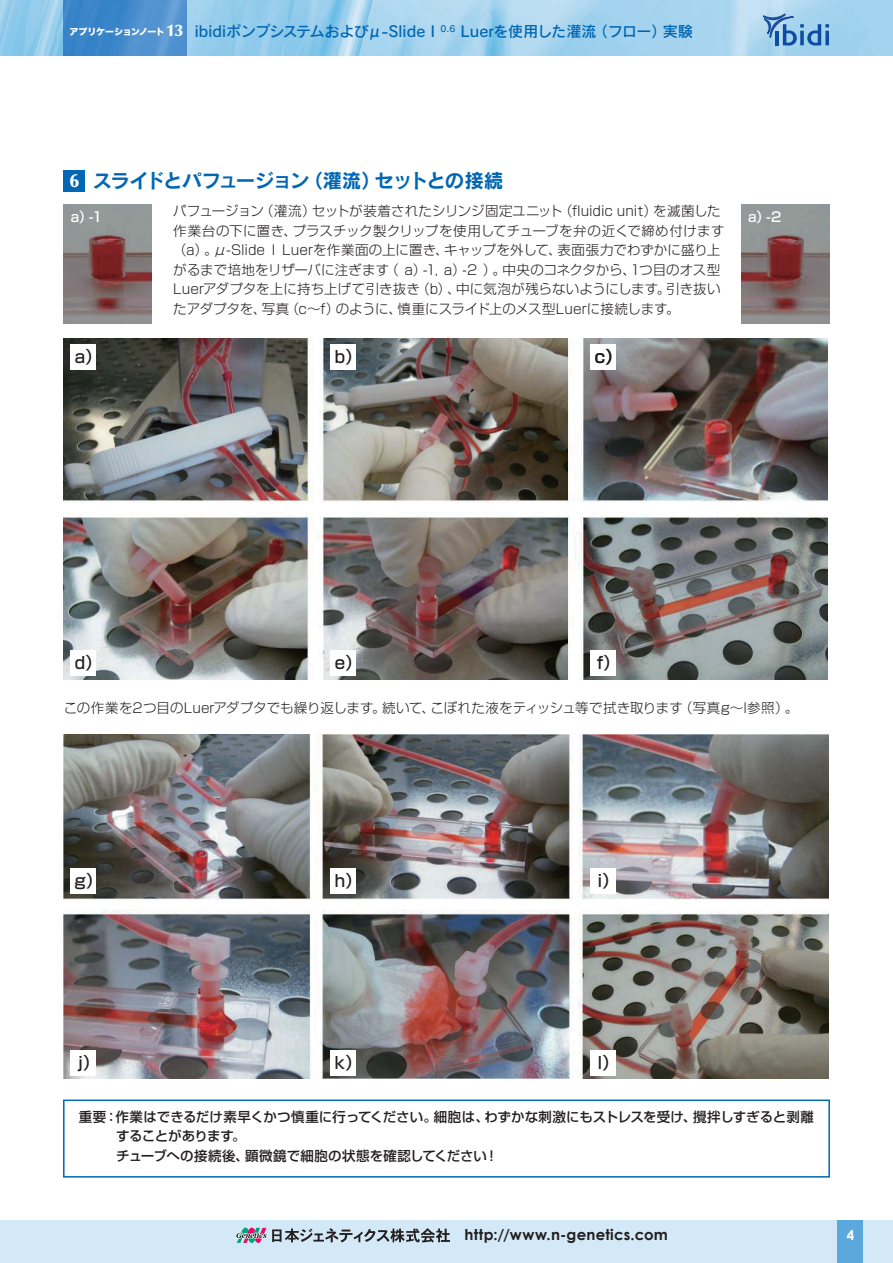
<style>
.page{position:relative;width:893px;height:1263px;background:#fff}
.page>*{position:absolute;margin:0;border:0;box-sizing:border-box;transform-origin:0 0}
.t1{font:19.5px "Rodin CID B";letter-spacing:-.07em;color:#0166b3}
.t2{font:500 16.5px "Shin Go Pro";color:#231f20}
.t3{font:15px "Rodin CID DB";letter-spacing:-.01em;color:#0166b3}
.t4{font:700 15px "Century Gothic";letter-spacing:.015em;color:#231f20}
.t5{font:300 13.5px/19.5px "Shin Go Pro";letter-spacing:.005em;color:#231f20}
.t6{font:500 13.5px/19.5px "Shin Go Pro";color:#231f20}
.t7{font:500 13.5px "Shin Go Pro";color:#fff}
.t8{font:700 13.5px "Century Gothic";color:#fff}
.t9{font:9px "Hira Kaku Std W8";letter-spacing:-.04em;color:#fff}
.s1{font-family:"Optima LT Std";font-weight:900;font-size:16.5px}
.s2{font-family:"Optima LT Std";font-weight:900;font-size:18.75px;color:#fff}
</style>
<div class="page">
<img style="left:0;top:0;width:893px;height:55px">
<svg style="left:762px;top:12px;width:67px;height:34px;background:#7bacd7"></svg>
<svg style="left:64px;top:0;width:123px;height:55px;background:#468bcc"></svg>
<div style="left:0;top:1220px;width:893px;height:43px;background:#d4e9f7"></div>
<svg style="left:236px;top:1227px;width:214px;height:17px"></svg>
<div style="left:838px;top:1220px;width:25px;height:43px;background:#5ba8dc"></div>
<div style="left:64px;top:170px;width:21px;height:21px;background:#0166b3"></div>
<img style="left:64px;top:204px;width:87px;height:119px">
<img style="left:742px;top:204px;width:87px;height:119px">
<img style="left:64px;top:338px;width:764px;height:341px">
<img style="left:64px;top:735px;width:764px;height:343px">
<div style="left:63px;top:1099px;width:767px;height:78px;border:2px solid #0166b3"></div>
<div style="left:590px;top:344px;width:25px;height:25px;background:#fff"></div>
<div style="left:70px;top:344px;width:25px;height:25px;background:#fff"></div>
<div style="left:330px;top:344px;width:25px;height:25px;background:#fff"></div>
<div style="left:590px;top:650px;width:25px;height:25px;background:#fff"></div>
<div style="left:70px;top:650px;width:25px;height:25px;background:#fff"></div>
<div style="left:330px;top:650px;width:25px;height:25px;background:#fff"></div>
<div style="left:590px;top:868px;width:25px;height:25px;background:#fff"></div>
<div style="left:70px;top:868px;width:25px;height:25px;background:#fff"></div>
<div style="left:330px;top:868px;width:25px;height:25px;background:#fff"></div>
<div style="left:590px;top:1050px;width:25px;height:25px;background:#fff"></div>
<div style="left:70px;top:1050px;width:25px;height:25px;background:#fff"></div>
<div style="left:330px;top:1050px;width:25px;height:25px;background:#fff"></div>
<p class="t9" style="left:70px;top:26px;width:115px">アプリケーションノート <span class="s1">13</span></p>
<p class="t3" style="left:195px;top:22px;width:500px">ibidiポンプシステムおよびμ-Slide I <sup>0.6</sup> Luerを使用した灌流（フロー）実験</p>
<h1 class="t1" style="left:70px;top:167px;width:435px"><span class="s2">6</span> スライドとパフュージョン（灌流）セットとの接続</h1>
<p class="t5" style="left:173px;top:200px;width:553px">パフュージョン（灌流）セットが装着されたシリンジ固定ユニット（fluidic unit）を滅菌した作業台の下に置き、プラスチック製クリップを使用してチューブを弁の近くで締め付けます（a）。μ-Slide I Luerを作業面の上に置き、キャップを外して、表面張力でわずかに盛り上がるまで培地をリザーバに注ぎます（ a）-1, a）-2 ）。中央のコネクタから、1つ目のオス型Luerアダプタを上に持ち上げて引き抜き（b）、中に気泡が残らないようにします。引き抜いたアダプタを、写真（c～f）のように、慎重にスライド上のメス型Luerに接続します。</p>
<p class="t7" style="left:71px;top:206px;width:33px">a）-1</p>
<p class="t7" style="left:748px;top:206px;width:35px">a）-2</p>
<p class="t2" style="left:75px;top:343px;width:28px">a）</p>
<p class="t2" style="left:335px;top:343px;width:28px">b）</p>
<p class="t2" style="left:595px;top:343px;width:28px">c）</p>
<p class="t2" style="left:75px;top:649px;width:28px">d）</p>
<p class="t2" style="left:335px;top:649px;width:28px">e）</p>
<p class="t2" style="left:597px;top:649px;width:24px">f）</p>
<p class="t5" style="left:64px;top:696px;width:736px">この作業を2つ目のLuerアダプタでも繰り返します。続いて、こぼれた液をティッシュ等で拭き取ります（写真g～l参照）。</p>
<p class="t2" style="left:74px;top:867px;width:29px">g）</p>
<p class="t2" style="left:335px;top:867px;width:28px">h）</p>
<p class="t2" style="left:598px;top:867px;width:22px">i）</p>
<p class="t2" style="left:77px;top:1049px;width:23px">j）</p>
<p class="t2" style="left:335px;top:1049px;width:28px">k）</p>
<p class="t2" style="left:598px;top:1049px;width:22px">l）</p>
<p class="t6" style="left:116px;top:1105px;width:699px;text-indent:-38px">重要：作業はできるだけ素早くかつ慎重に行ってください。細胞は、わずかな刺激にもストレスを受け、攪拌しすぎると剥離することがあります。<br>チューブへの接続後、顕微鏡で細胞の状態を確認してください！</p>
<p class="t4" style="left:465px;top:1225px;width:205px">http://www.n-genetics.com</p>
<p class="t8" style="left:847px;top:1226px;width:9px">4</p>
</div>
